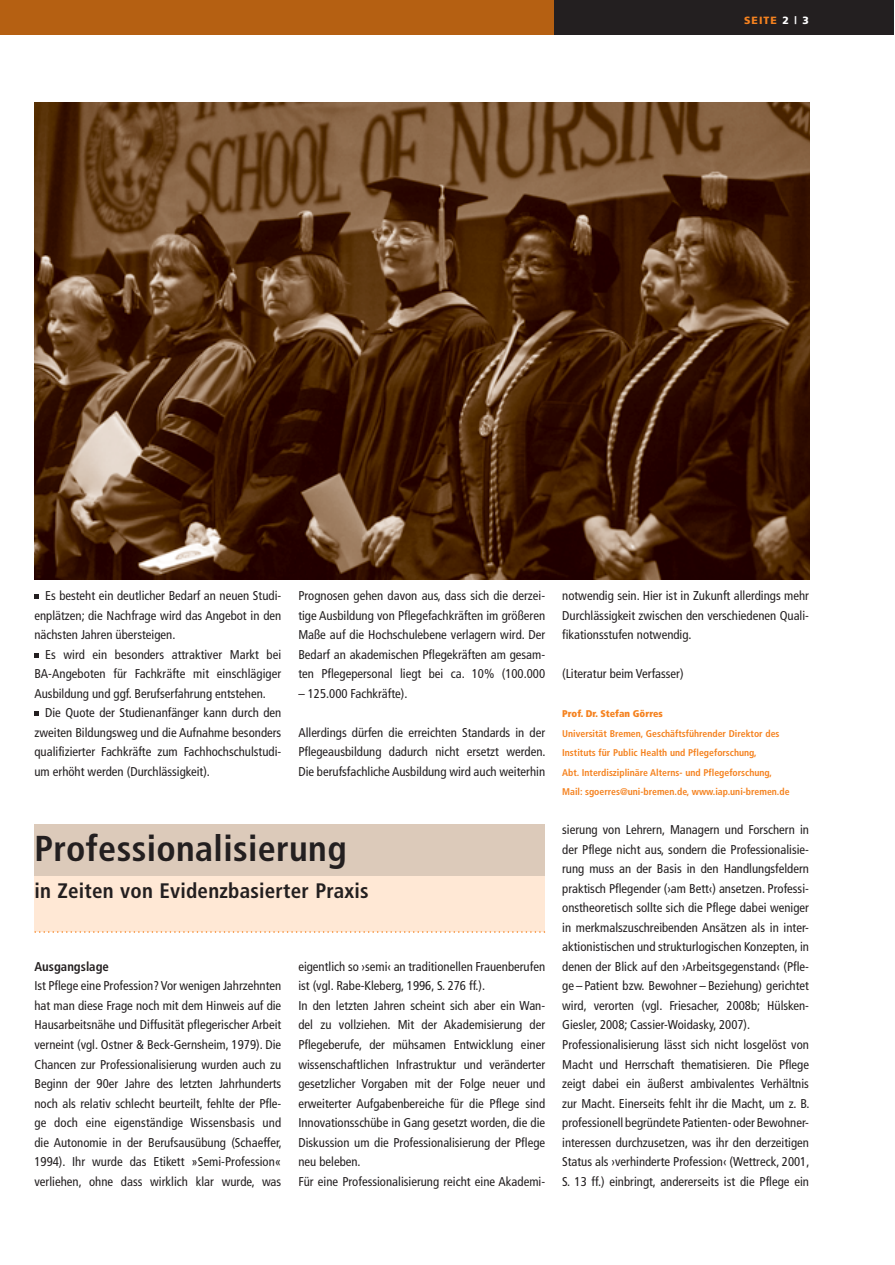
<style>
.page{position:relative;width:895px;height:1265px;background:#fff}
.page>*{position:absolute;margin:0;border:0;box-sizing:border-box;transform-origin:0 0}
.t1{font:700 condensed 36px "Frutiger";letter-spacing:.01em;color:#231f20}
.t2{font:700 condensed 21px "Frutiger";letter-spacing:.01em;color:#231f20}
.t3{font:condensed 12.6px/19.5px "Frutiger";color:#231f20;text-align:justify}
.t4{font:700 condensed 12.6px "Frutiger";color:#231f20}
.t5{font:900 10.5px "Frutiger";letter-spacing:.1em;color:#f5821f}
.t6{font:700 condensed 9.6px/19.5px "Frutiger";color:#f5821f}
.t7{font:900 condensed 9.6px "Frutiger";color:#f5821f}
.s1{color:#fff}
</style>
<div class="page">
<div style="left:553px;top:1px;width:340px;height:34px;background:#231f20"></div>
<div style="left:0;top:1px;width:553px;height:34px;background:#b56012"></div>
<svg style="left:34px;top:594px;width:5px;height:5px"></svg>
<svg style="left:34px;top:653px;width:5px;height:4px"></svg>
<svg style="left:34px;top:711px;width:5px;height:5px"></svg>
<img style="left:34px;top:103px;width:774px;height:476px">
<div style="left:34px;top:824px;width:511px;height:108px;background:#ffe8d5"></div>
<div style="left:34px;top:824px;width:511px;height:51px;background:#dccaba"></div>
<svg style="left:34px;top:931px;width:511px;height:1px"></svg>
<p class="t5" style="left:743px;top:16px;width:66px">SEITE <span class="s1">2 | 3</span></p>
<p class="t3" style="left:34px;top:587px;width:248px;text-indent:11px">Es besteht ein deutlicher Bedarf an neuen Studi&shy;enplätzen; die Nachfrage wird das Angebot in den nächsten Jahren übersteigen.</p>
<p class="t3" style="left:34px;top:645px;width:248px;text-indent:11px">Es wird ein besonders attraktiver Markt bei BA-Angeboten für Fachkräfte mit einschlägiger Ausbildung und ggf. Berufserfahrung entstehen.</p>
<p class="t3" style="left:34px;top:704px;width:248px;text-indent:11px">Die Quote der Studienanfänger kann durch den zweiten Bildungsweg und die Aufnahme besonders qualifizierter Fachkräfte zum Fachhochschulstudi&shy;um erhöht werden (Durchlässigkeit).</p>
<p class="t3" style="left:298px;top:587px;width:248px">Prognosen gehen davon aus, dass sich die derzei&shy;tige Ausbildung von Pflegefachkräften im größeren Maße auf die Hochschulebene verlagern wird. Der Bedarf an akademischen Pflegekräften am gesam&shy;ten Pflegepersonal liegt bei ca. 10% (100.000</p>
<p class="t3" style="left:298px;top:684px;width:111px">– 125.000 Fachkräfte).</p>
<p class="t3" style="left:298px;top:723px;width:249px">Allerdings dürfen die erreichten Standards in der Pflegeausbildung dadurch nicht ersetzt werden.<br>Die berufsfachliche Ausbildung wird auch weiterhin</p>
<h1 class="t1" style="left:34px;top:834px;width:313px">Professionalisierung</h1>
<h2 class="t2" style="left:34px;top:882px;width:336px">in Zeiten von Evidenzbasierter Praxis</h2>
<p class="t4" style="left:34px;top:961px;width:76px">Ausgangslage</p>
<p class="t3" style="left:34px;top:977px;width:249px">Ist Pflege eine Profession? Vor wenigen Jahrzehnten hat man diese Frage noch mit dem Hinweis auf die Hausarbeitsnähe und Diffusität pflegerischer Arbeit verneint (vgl. Ostner &amp; Beck-Gernsheim, 1979). Die Chancen zur Professionalisierung wurden auch zu Beginn der 90er Jahre des letzten Jahrhunderts noch als relativ schlecht beurteilt, fehlte der Pfle&shy;ge doch eine eigenständige Wissensbasis und die Autonomie in der Berufsausübung (Schaeffer, 1994). Ihr wurde das Etikett »Semi-Profession« verliehen, ohne dass wirklich klar wurde, was</p>
<p class="t3" style="left:298px;top:957px;width:248px;text-align:left">eigentlich so ›semi‹ an traditionellen Frauenberufen ist (vgl. Rabe-Kleberg, 1996, S. 276 ff.).<br>In den letzten Jahren scheint sich aber ein Wan&shy;del zu vollziehen. Mit der Akademisierung der Pflegeberufe, der mühsamen Entwicklung einer wissenschaftlichen Infrastruktur und veränderter gesetzlicher Vorgaben mit der Folge neuer und erweiterter Aufgabenbereiche für die Pflege sind Innovationsschübe in Gang gesetzt worden, die die Diskussion um die Professionalisierung der Pflege neu beleben.<br>Für eine Professionalisierung reicht eine Akademi-</p>
<p class="t3" style="left:562px;top:587px;width:248px">notwendig sein. Hier ist in Zukunft allerdings mehr Durchlässigkeit zwischen den verschiedenen Quali&shy;fikationsstufen notwendig.</p>
<p class="t3" style="left:562px;top:665px;width:123px">(Literatur beim Verfasser)</p>
<p class="t7" style="left:562px;top:710px;width:102px">Prof. Dr. Stefan Görres</p>
<p class="t6" style="left:562px;top:724px;width:229px">Universität Bremen, Geschäftsführender Direktor des Instituts für Public Health und Pflegeforschung,<br>Abt. Interdisziplinäre Alterns- und Pflegeforschung, Mail: sgoerres@uni-bremen.de, www.iap.uni-bremen.de</p>
<p class="t3" style="left:562px;top:821px;width:249px;text-align:left">sierung von Lehrern, Managern und Forschern in der Pflege nicht aus, sondern die Professionalisie&shy;rung muss an der Basis in den Handlungsfeldern praktisch Pflegender (›am Bett‹) ansetzen. Professi&shy;onstheoretisch sollte sich die Pflege dabei weniger in merkmalszuschreibenden Ansätzen als in inter&shy;aktionistischen und strukturlogischen Konzepten, in denen der Blick auf den ›Arbeitsgegenstand‹ (Pfle&shy;ge – Patient bzw. Bewohner – Beziehung) gerichtet wird, verorten (vgl. Friesacher, 2008b; Hülsken-Giesler, 2008; Cassier-Woidasky, 2007).<br>Professionalisierung lässt sich nicht losgelöst von Macht und Herrschaft thematisieren. Die Pflege zeigt dabei ein äußerst ambivalentes Verhältnis zur Macht. Einerseits fehlt ihr die Macht, um z. B. professionell begründete Patienten- oder Bewohner&shy;interessen durchzusetzen, was ihr den derzeitigen Status als ›verhinderte Profession‹ (Wettreck, 2001, S. 13 ff.) einbringt, andererseits ist die Pflege ein</p>
</div>
